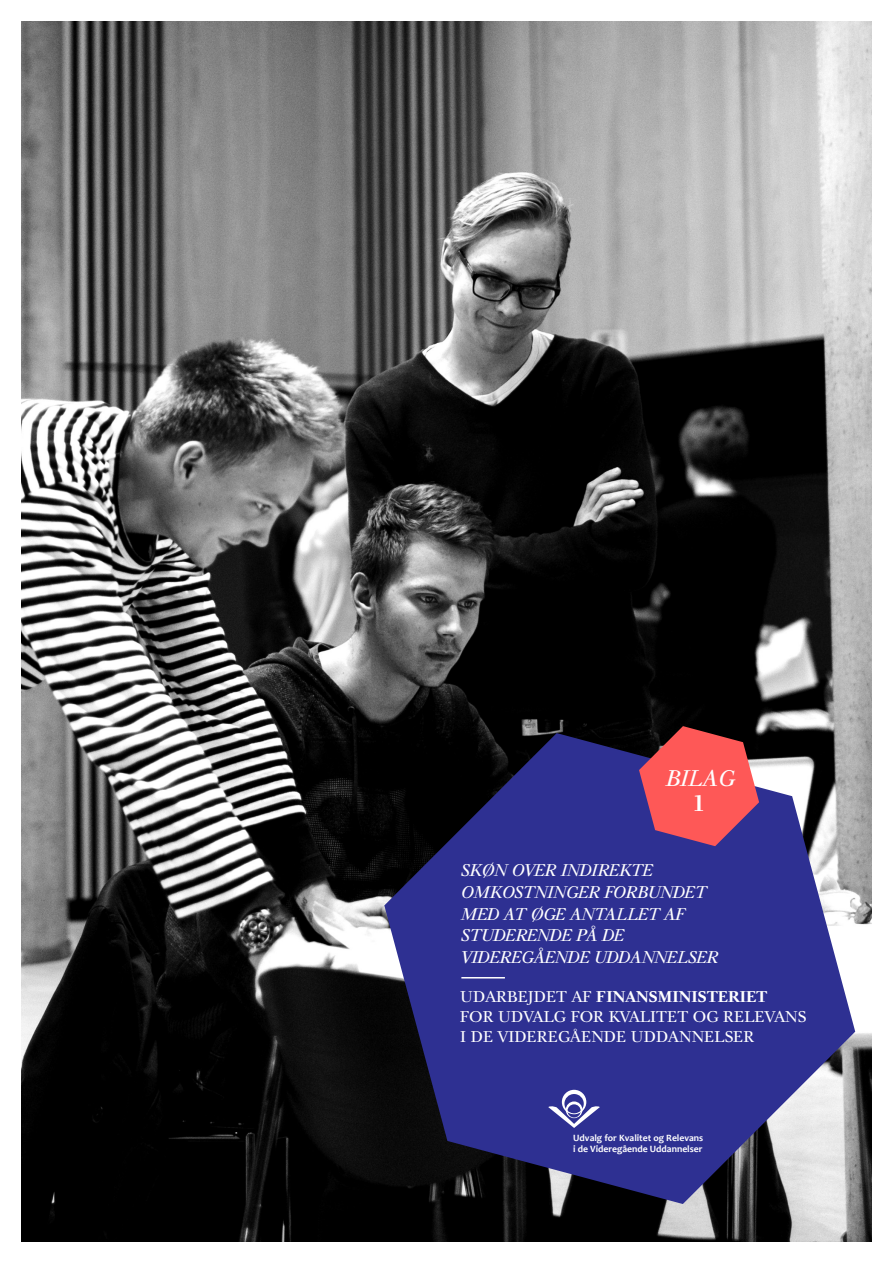
<style>
.page{position:relative;width:893px;height:1263px;background:#fff}
.page>*{position:absolute;margin:0;border:0;box-sizing:border-box;transform-origin:0 0}
.t1{font:italic 24px "Bingo Serif";color:#fff}
.t2{font:700 24px "Bingo Serif";color:#fff}
.t3{font:italic 18px "Bingo Serif";color:#fff}
.t4{font:16.5px "Bingo Serif";color:#fff}
.t5{font:700 16.5px "Bingo Serif";color:#fff}
.t6{font:700 9.75px/11.7px "Candara";color:#fff}
.s1{font-weight:400}
</style>
<div class="page">
<img style="left:21px;top:21px;width:851px;height:1221px">
<svg style="left:384px;top:733px;width:471px;height:471px;background:#393a7e"></svg>
<svg style="left:639px;top:726px;width:120px;height:120px;background:#bc4857"></svg>
<hr style="left:461px;top:977px;width:44px;height:1px;background:#fff">
<svg style="left:548px;top:1090px;width:52px;height:38px"></svg>
<p class="t1" style="left:665px;top:765px;width:70px">BILAG</p>
<p class="t2" style="left:693px;top:790px;width:14px">1</p>
<p class="t3" style="left:460px;top:860px;width:193px">SKØN OVER INDIREKTE</p>
<p class="t3" style="left:460px;top:882px;width:247px">OMKOSTNINGER FORBUNDET</p>
<p class="t3" style="left:460px;top:904px;width:225px">MED AT ØGE ANTALLET AF</p>
<p class="t3" style="left:460px;top:925px;width:164px">STUDERENDE PÅ DE</p>
<p class="t3" style="left:460px;top:947px;width:259px">VIDEREGÅENDE UDDANNELSER</p>
<p class="t5" style="left:460px;top:988px;width:309px"><span class="s1">UDARBEJDET AF</span> FINANSMINISTERIET</p>
<p class="t4" style="left:460px;top:1007px;width:348px">FOR UDVALG FOR KVALITET OG RELEVANS</p>
<p class="t4" style="left:460px;top:1027px;width:296px">I DE VIDEREGÅENDE UDDANNELSER</p>
<p class="t6" style="left:573px;top:1131px;width:132px">Udvalg for Kvalitet og Relevans i de Videregående Uddannelser</p>
</div>
